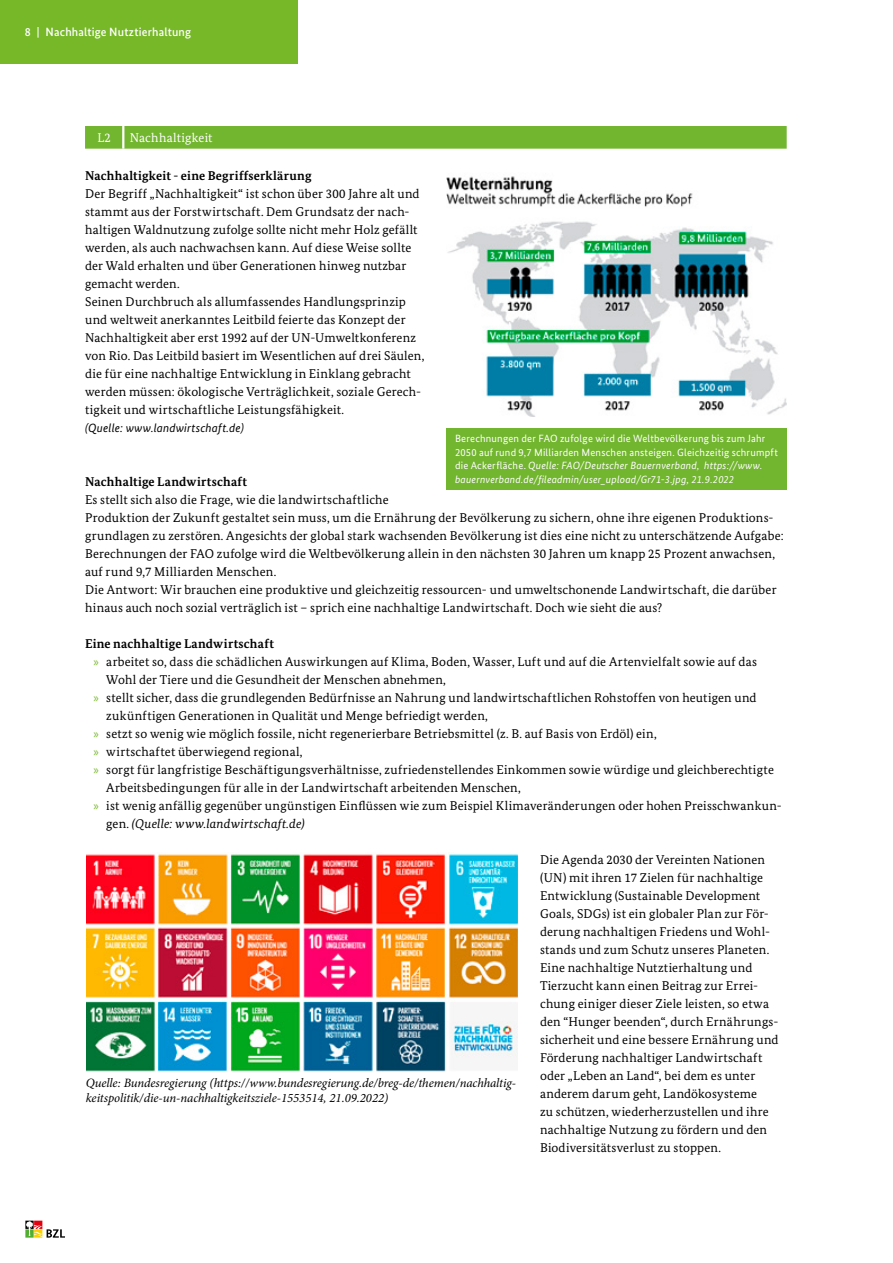
<style>
.page{position:relative;width:893px;height:1263px;background:#fff}
.page>*{position:absolute;margin:0;border:0;box-sizing:border-box;transform-origin:0 0}
.Inhalt_P{font:12.75px/18px "Bundes Serif";letter-spacing:.015em;color:#000}
._01a_fließtext_ohne{font:12.75px/18px "Bundes Serif";letter-spacing:.01em;color:#000}
.t1{font:italic 12.75px/15px "Minion Pro";letter-spacing:-.005em;color:#000}
.t2{font:700 12.75px "Bundes Serif";letter-spacing:.02em;color:#000}
._01_fließtext_ohne_z{font:12.75px "Bundes Serif";letter-spacing:.015em;color:#fff}
._01_quellenverweis{font:italic 12px "Bundes Sans";letter-spacing:.015em;color:#000}
.t3{font:500 12px "Bundes Sans";letter-spacing:.015em;color:#fff}
._01_bildunterschrift{font:10.5px/13.5px "Bundes Sans";letter-spacing:.02em;color:#fff}
.s1{font-style:italic}
.s2{font-family:"Myriad Pro";color:#76b828}
</style>
<div class="page">
<svg style="left:25px;top:1220px;width:40px;height:17px"></svg>
<div style="left:0;top:0;width:298px;height:64px;background:#76b828"></div>
<div style="left:85px;top:126px;width:702px;height:23px;background:#72b52f"></div>
<hr style="left:122px;top:126px;width:2px;height:23px;background:#fff">
<div style="left:446px;top:428px;width:341px;height:62px;background:#72b52f"></div>
<img style="left:446px;top:176px;width:341px;height:241px">
<img style="left:87px;top:852px;width:431px;height:220px">
<p class="t3" style="left:25px;top:24px;width:168px">8 | Nachhaltige Nutztierhaltung</p>
<p class="_01_fließtext_ohne_z" style="left:97px;top:130px;width:15px">L2</p>
<p class="_01_fließtext_ohne_z" style="left:130px;top:130px;width:84px">Nachhaltigkeit</p>
<p class="t2" style="left:85px;top:168px;width:228px">Nachhaltigkeit - eine Begriffserklärung</p>
<p class="_01a_fließtext_ohne" style="left:85px;top:184px;width:336px">Der Begriff „Nachhaltigkeit“ ist schon über 300 Jahre alt und stammt aus der Forstwirtschaft. Dem Grundsatz der nach&shy;haltigen Waldnutzung zufolge sollte nicht mehr Holz gefällt werden, als auch nachwachsen kann. Auf diese Weise sollte der Wald erhalten und über Generationen hinweg nutzbar gemacht werden.</p>
<p class="_01a_fließtext_ohne" style="left:85px;top:292px;width:341px">Seinen Durchbruch als allumfassendes Handlungsprinzip und weltweit anerkanntes Leitbild feierte das Konzept der Nachhaltigkeit aber erst 1992 auf der UN-Umweltkonferenz von Rio. Das Leitbild basiert im Wesentlichen auf drei Säulen, die für eine nachhaltige Entwicklung in Einklang gebracht werden müssen: ökologische Verträglichkeit, soziale Gerech&shy;tigkeit und wirtschaftliche Leistungsfähigkeit.</p>
<p class="_01_quellenverweis" style="left:85px;top:420px;width:160px">(Quelle: www.landwirtschaft.de)</p>
<p class="_01_bildunterschrift" style="left:455px;top:432px;width:324px">Berechnungen der FAO zufolge wird die Weltbevölkerung bis zum Jahr 2050 auf rund 9,7 Milliarden Menschen ansteigen. Gleichzeitig schrumpft die Ackerfläche. <span class="s1">Quelle: FAO/Deutscher Bauernverband, https://www. bauernverband.de/fileadmin/user_upload/Gr71-3.jpg, 21.9.2022</span></p>
<p class="t2" style="left:85px;top:474px;width:164px">Nachhaltige Landwirtschaft</p>
<p class="Inhalt_P" style="left:85px;top:490px;width:700px">Es stellt sich also die Frage, wie die landwirtschaftliche<br>Produktion der Zukunft gestaltet sein muss, um die Ernährung der Bevölkerung zu sichern, ohne ihre eigenen Produktions&shy;grundlagen zu zerstören. Angesichts der global stark wachsenden Bevölkerung ist dies eine nicht zu unterschätzende Aufgabe:<br>Berechnungen der FAO zufolge wird die Weltbevölkerung allein in den nächsten 30 Jahren um knapp 25 Prozent anwachsen, auf rund 9,7 Milliarden Menschen.</p>
<p class="Inhalt_P" style="left:85px;top:580px;width:693px">Die Antwort: Wir brauchen eine produktive und gleichzeitig ressourcen- und umweltschonende Landwirtschaft, die darüber hinaus auch noch sozial verträglich ist – sprich eine nachhaltige Landwirtschaft. Doch wie sieht die aus?</p>
<p class="t2" style="left:85px;top:636px;width:190px">Eine nachhaltige Landwirtschaft</p>
<p class="Inhalt_P" style="left:106px;top:652px;width:652px;text-indent:-13px"><span class="s2">»</span> arbeitet so, dass die schädlichen Auswirkungen auf Klima, Boden, Wasser, Luft und auf die Artenvielfalt sowie auf das<br>Wohl der Tiere und die Gesundheit der Menschen abnehmen,</p>
<p class="Inhalt_P" style="left:106px;top:688px;width:652px;text-indent:-13px"><span class="s2">»</span> stellt sicher, dass die grundlegenden Bedürfnisse an Nahrung und landwirtschaftlichen Rohstoffen von heutigen und zukünftigen Generationen in Qualität und Menge befriedigt werden,</p>
<p class="Inhalt_P" style="left:94px;top:724px;width:565px"><span class="s2">»</span> setzt so wenig wie möglich fossile, nicht regenerierbare Betriebsmittel (z. B. auf Basis von Erdöl) ein,</p>
<p class="Inhalt_P" style="left:94px;top:742px;width:211px"><span class="s2">»</span> wirtschaftet überwiegend regional,</p>
<p class="Inhalt_P" style="left:106px;top:760px;width:669px;text-indent:-13px"><span class="s2">»</span> sorgt für langfristige Beschäftigungsverhältnisse, zufriedenstellendes Einkommen sowie würdige und gleichberechtigte<br>Arbeitsbedingungen für alle in der Landwirtschaft arbeitenden Menschen,</p>
<p class="Inhalt_P" style="left:106px;top:796px;width:677px;text-indent:-13px"><span class="s2">»</span> ist wenig anfällig gegenüber ungünstigen Einflüssen wie zum Beispiel Klimaveränderungen oder hohen Preisschwankun&shy;gen. <span class="s1">(Quelle: www.landwirtschaft.de)</span></p>
<p class="t1" style="left:86px;top:1075px;width:432px">Quelle: Bundesregierung (https://www.bundesregierung.de/breg-de/themen/nachhaltig&shy;keitspolitik/die-un-nachhaltigkeitsziele-1553514, 21.09.2022)</p>
<p class="Inhalt_P" style="left:540px;top:850px;width:240px">Die Agenda 2030 der Vereinten Nationen (UN) mit ihren 17 Zielen für nachhaltige Entwicklung (Sustainable Development Goals, SDGs) ist ein globaler Plan zur För&shy;derung nachhaltigen Friedens und Wohl&shy;stands und zum Schutz unseres Planeten.<br>Eine nachhaltige Nutztierhaltung und Tierzucht kann einen Beitrag zur Errei&shy;chung einiger dieser Ziele leisten, so etwa den “Hunger beenden“, durch Ernährungs&shy;sicherheit und eine bessere Ernährung und Förderung nachhaltiger Landwirtschaft oder „Leben an Land“, bei dem es unter anderem darum geht, Landökosysteme<br>zu schützen, wiederherzustellen und ihre nachhaltige Nutzung zu fördern und den Biodiversitätsverlust zu stoppen.</p>
</div>
